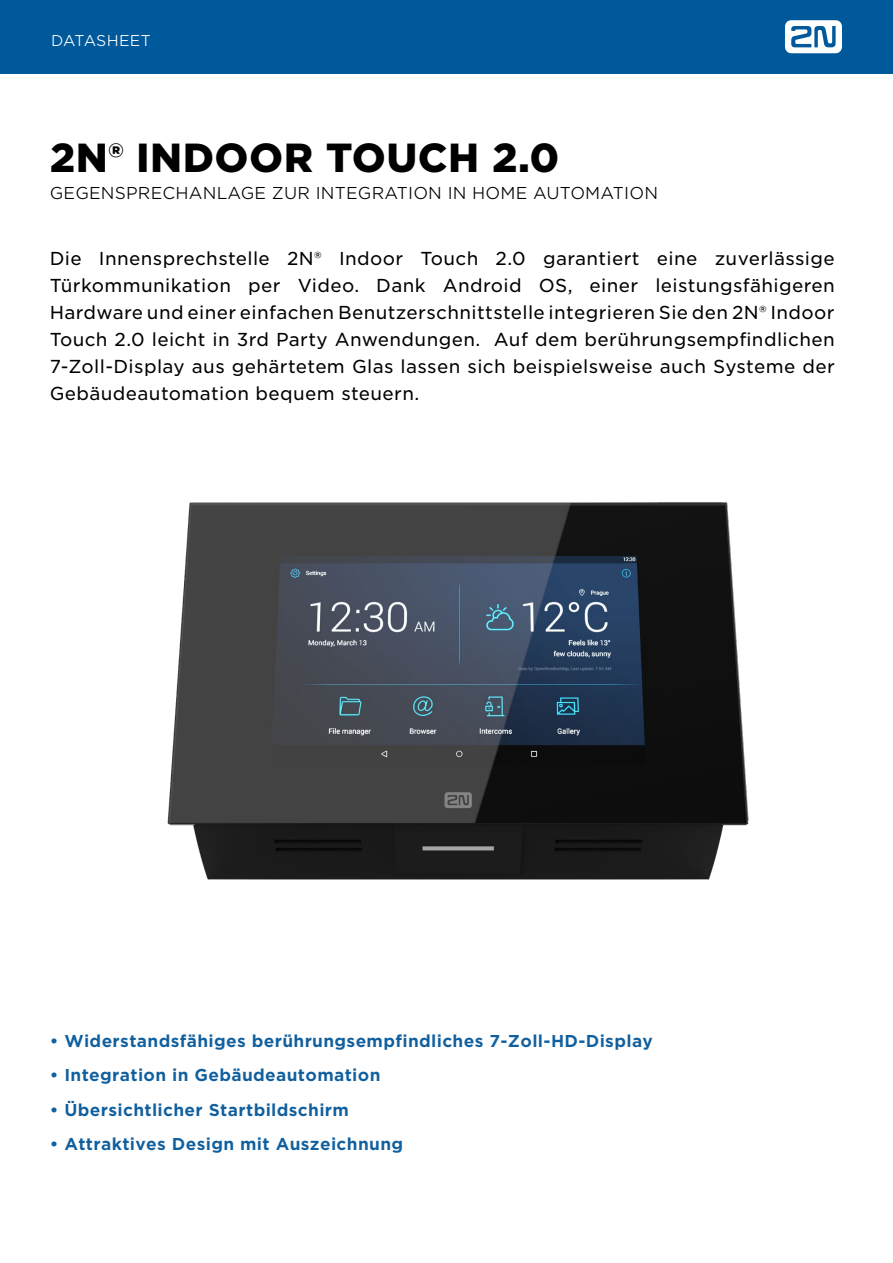
<style>
.page{position:relative;width:893px;height:1263px;background:#fff}
.page>*{position:absolute;margin:0;border:0;box-sizing:border-box;transform-origin:0 0}
.t1{font:900 39px "Gotham S Sm";letter-spacing:.01em;color:#000001}
.Text_9_14{font:18px/27px "Gotham S Sm";letter-spacing:.02em;color:#000002;text-align:justify}
.Text_9_14-2{font:700 16.5px "Gotham S Sm";letter-spacing:.02em;color:#105f9e}
.t2{font:300 16.5px "Gotham S Sm";letter-spacing:.01em;color:#000001}
.Text_9_14-3{font:300 15px "Gotham S Sm";letter-spacing:.01em;color:#fff}
</style>
<div class="page">
<div style="left:0;top:0;width:893px;height:73px;background:#00599b"></div>
<svg style="left:785px;top:20px;width:57px;height:33px"></svg>
<img style="left:167px;top:502px;width:582px;height:378px">
<p class="Text_9_14-3" style="left:51px;top:30px;width:101px">DATASHEET</p>
<p class="t1" style="left:50px;top:130px;width:511px">2N® INDOOR TOUCH 2.0</p>
<p class="t2" style="left:50px;top:182px;width:610px">GEGENSPRECHANLAGE ZUR INTEGRATION IN HOME AUTOMATION</p>
<p class="Text_9_14" style="left:50px;top:245px;width:786px">Die Innensprechstelle 2N® Indoor Touch 2.0 garantiert eine zuverlässige Türkommunikation per Video. Dank Android OS, einer leistungsfähigeren Hardware und einer einfachen Benutzerschnittstelle integrieren Sie den 2N® Indoor Touch 2.0 leicht in 3rd Party Anwendungen. Auf dem berührungsempfindlichen 7-Zoll-Display aus gehärtetem Glas lassen sich beispielsweise auch Systeme der Gebäudeautomation bequem steuern.</p>
<p class="Text_9_14-2" style="left:50px;top:1029px;width:605px">• Widerstandsfähiges berührungsempfindliches 7-Zoll-HD-Display</p>
<p class="Text_9_14-2" style="left:50px;top:1064px;width:332px">• Integration in Gebäudeautomation</p>
<p class="Text_9_14-2" style="left:50px;top:1098px;width:301px">• Übersichtlicher Startbildschirm</p>
<p class="Text_9_14-2" style="left:50px;top:1133px;width:355px">• Attraktives Design mit Auszeichnung</p>
</div>
